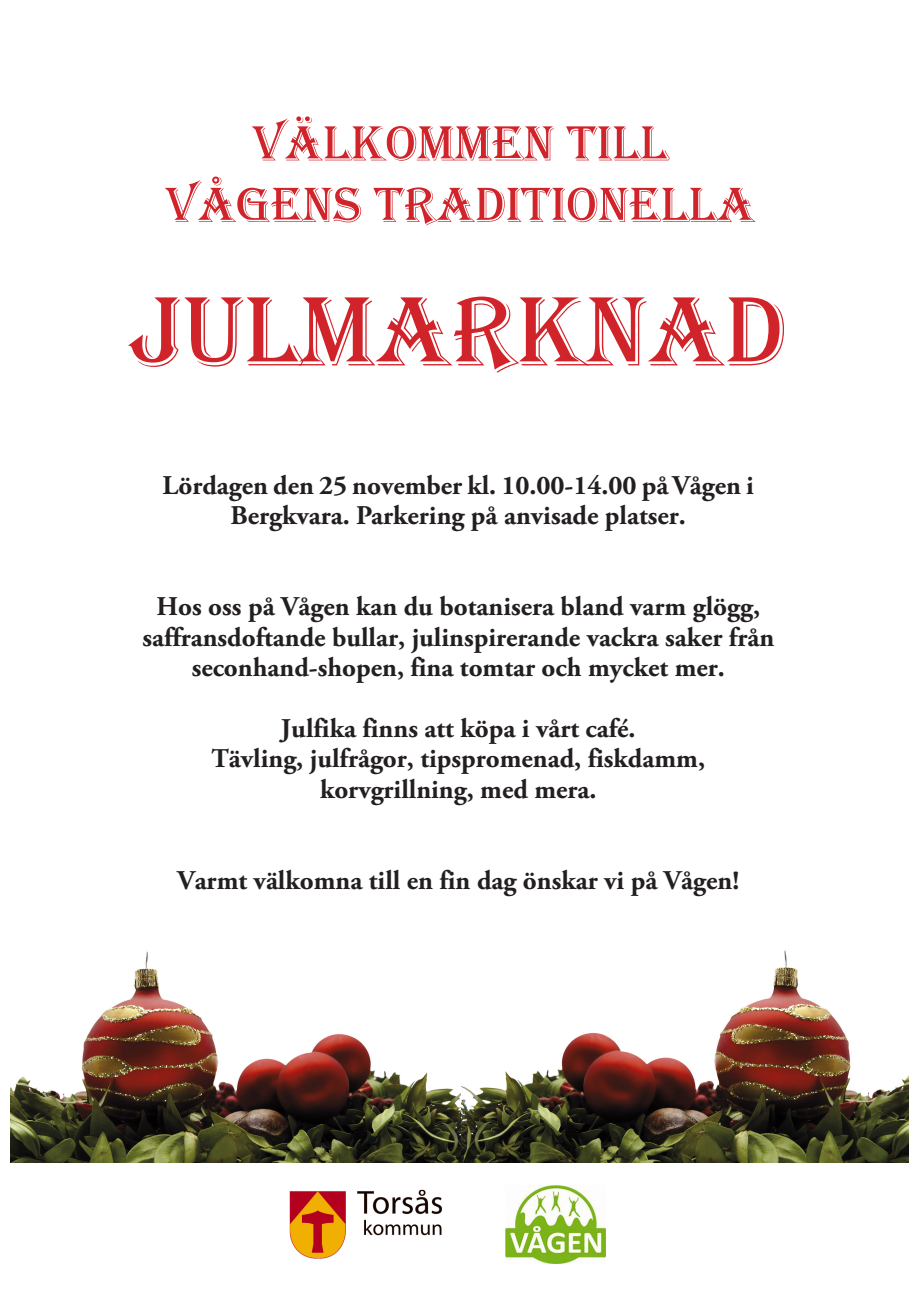
<style>
.page{position:relative;width:919px;height:1289px;background:#fff}
.page>*{position:absolute;margin:0;border:0;box-sizing:border-box;transform-origin:0 0}
.t1{font:102px "Algerian";color:#d1232a}
.t2{font:51px/61.5px "Algerian";color:#d1232a;text-align:center}
.t3{font:700 27px/30.3px "Adobe Garamond Pro";color:#231f20;text-align:center}
</style>
<div class="page">
<img style="left:11px;top:950px;width:897px;height:212px">
<img style="left:505px;top:1185px;width:100px;height:78px">
<img style="left:289px;top:1189px;width:153px;height:70px">
<p class="t2" style="left:166px;top:114px;width:591px">Välkommen till<br>Vågens traditionella</p>
<p class="t1" style="left:130px;top:275px;width:657px">Julmarknad</p>
<p class="t3" style="left:163px;top:470px;width:592px">Lördagen den 25 november kl. 10.00-14.00 på Vågen i<br>Bergkvara. Parkering på anvisade platser.</p>
<p class="t3" style="left:142px;top:592px;width:633px">Hos oss på Vågen kan du botanisera bland varm glögg, saffransdoftande bullar, julinspirerande vackra saker från seconhand-shopen, fina tomtar och mycket mer.</p>
<p class="t3" style="left:211px;top:713px;width:495px">Julfika finns att köpa i vårt café.<br>Tävling, julfrågor, tipspromenad, fiskdamm, korvgrillning, med mera.</p>
<p class="t3" style="left:177px;top:865px;width:563px">Varmt välkomna till en fin dag önskar vi på Vågen!</p>
</div>
